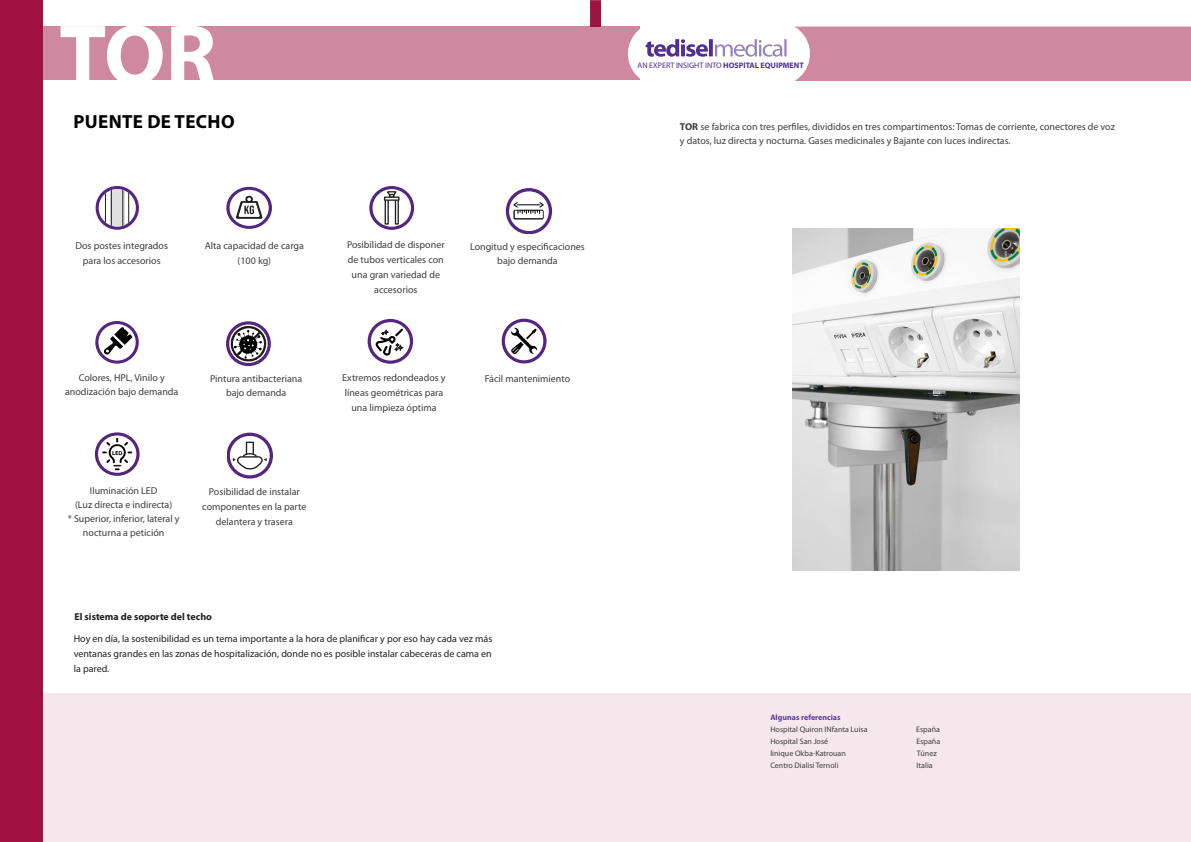
<style>
.page{position:relative;width:1191px;height:842px;background:#fff}
.page>*{position:absolute;margin:0;border:0;box-sizing:border-box;transform-origin:0 0}
.t1{font:700 86px "Myriad Pro";color:#fff}
.t2{font:700 19px "Myriad Pro";letter-spacing:.02em;color:#000}
.t3{font:10px/15px "Myriad Pro";color:#3e3e3f;text-align:center}
.t4{font:10px/15px "Myriad Pro";color:#231f20;text-align:justify}
.t5{font:700 10px "Myriad Pro";color:#231f20}
.t6{font:8px "Myriad Pro";color:#3e3e3f}
.t7{font:8px "Myriad Pro";color:#502e92}
.t8{font:700 8px "Myriad Pro";color:#5f3e99}
.s1{font-weight:700}
</style>
<div class="page">
<div style="left:0;top:693px;width:1191px;height:149px;background:#f5e7ec"></div>
<div style="left:0;top:27px;width:639px;height:53px;background:#ce889f"></div>
<div style="left:795px;top:27px;width:396px;height:54px;background:#ce889f"></div>
<div style="left:743px;top:22px;width:67px;height:64px;background:#fff;border-radius:50%"></div>
<div style="left:628px;top:22px;width:66px;height:64px;background:#fff;border-radius:50%"></div>
<div style="left:590px;top:1px;width:10px;height:25px;background:#9e1140"></div>
<div style="left:590px;top:0;width:11px;height:27px;border:1px solid #9e1140"></div>
<svg style="left:95px;top:321px;width:44px;height:43px"></svg>
<svg style="left:98px;top:324px;width:38px;height:37px"></svg>
<svg style="left:104px;top:327px;width:28px;height:28px"></svg>
<svg style="left:226px;top:321px;width:45px;height:45px"></svg>
<svg style="left:229px;top:324px;width:39px;height:39px"></svg>
<svg style="left:229px;top:325px;width:37px;height:38px"></svg>
<div style="left:506px;top:188px;width:46px;height:46px;background:#542680;border-radius:50%"></div>
<div style="left:509px;top:191px;width:40px;height:40px;background:#fff;border-radius:50%"></div>
<svg style="left:513px;top:202px;width:31px;height:17px"></svg>
<svg style="left:95px;top:432px;width:45px;height:44px"></svg>
<div style="left:98px;top:435px;width:38px;height:38px;background:#fff;border-radius:50%"></div>
<svg style="left:102px;top:438px;width:30px;height:32px"></svg>
<div style="left:0;top:0;width:43px;height:842px;background:#9e1140"></div>
<svg style="left:96px;top:186px;width:43px;height:44px"></svg>
<div style="left:99px;top:189px;width:37px;height:38px;background:#fff;border-radius:50%"></div>
<div style="left:110px;top:189px;width:14px;height:38px;background:#e0e0e0"></div>
<svg style="left:105px;top:189px;width:7px;height:38px"></svg>
<svg style="left:122px;top:189px;width:8px;height:38px"></svg>
<svg style="left:226px;top:187px;width:46px;height:42px"></svg>
<div style="left:230px;top:190px;width:39px;height:36px;background:#fff;border-radius:50%"></div>
<svg style="left:236px;top:196px;width:26px;height:23px"></svg>
<svg style="left:369px;top:186px;width:45px;height:44px"></svg>
<div style="left:372px;top:189px;width:39px;height:38px;background:#fff;border-radius:50%"></div>
<svg style="left:386px;top:191px;width:11px;height:6px"></svg>
<div style="left:384px;top:197px;width:5px;height:28px;border:1px solid #1d1d1b"></div>
<div style="left:395px;top:197px;width:4px;height:28px;border:1px solid #1d1d1b"></div>
<div style="left:384px;top:197px;width:15px;height:4px;border:1px solid #1d1d1b"></div>
<svg style="left:367px;top:319px;width:46px;height:45px"></svg>
<div style="left:371px;top:322px;width:39px;height:39px;background:#fff;border-radius:50%"></div>
<svg style="left:375px;top:329px;width:28px;height:27px"></svg>
<svg style="left:227px;top:433px;width:46px;height:46px"></svg>
<svg style="left:502px;top:319px;width:44px;height:44px"></svg>
<div style="left:505px;top:322px;width:38px;height:38px;background:#fff;border-radius:50%"></div>
<svg style="left:511px;top:328px;width:26px;height:26px"></svg>
<img style="left:792px;top:228px;width:228px;height:343px">
<svg style="left:645px;top:39px;width:141px;height:18px"></svg>
<p class="t1" style="left:59px;top:-1px;width:159px">TOR</p>
<p class="t2" style="left:73px;top:109px;width:163px">PUENTE DE TECHO</p>
<p class="t3" style="left:75px;top:238px;width:94px">Dos postes integrados</p>
<p class="t3" style="left:83px;top:253px;width:79px">para los accesorios</p>
<p class="t3" style="left:205px;top:238px;width:101px">Alta capacidad de carga</p>
<p class="t3" style="left:238px;top:253px;width:35px">(100 kg)</p>
<p class="t3" style="left:347px;top:237px;width:99px">Posibilidad de disponer de tubos verticales con una gran variedad de accesorios</p>
<p class="t3" style="left:470px;top:239px;width:116px">Longitud y especificaciones</p>
<p class="t3" style="left:497px;top:253px;width:62px">bajo demanda</p>
<p class="t3" style="left:79px;top:370px;width:87px">Colores, HPL, Vinilo y</p>
<p class="t3" style="left:65px;top:384px;width:115px">anodización bajo demanda</p>
<p class="t3" style="left:210px;top:371px;width:94px">Pintura antibacteriana</p>
<p class="t3" style="left:226px;top:385px;width:62px">bajo demanda</p>
<p class="t3" style="left:342px;top:370px;width:105px">Extremos redondeados y líneas geométricas para una limpieza óptima</p>
<p class="t3" style="left:485px;top:371px;width:87px">Fácil mantenimiento</p>
<p class="t3" style="left:90px;top:483px;width:69px">Iluminación LED</p>
<p class="t3" style="left:75px;top:497px;width:99px">(Luz directa e indirecta)</p>
<p class="t3" style="left:68px;top:511px;width:113px;line-height:14px">* Superior, inferior, lateral y nocturna a petición</p>
<p class="t3" style="left:202px;top:484px;width:106px">Posibilidad de instalar componentes en la parte delantera y trasera</p>
<p class="t5" style="left:74px;top:610px;width:139px">El sistema de soporte del techo</p>
<p class="t4" style="left:74px;top:630px;width:420px">Hoy en día, la sostenibilidad es un tema importante a la hora de planificar y por eso hay cada vez más ventanas grandes en las zonas de hospitalización, donde no es posible instalar cabeceras de cama en la pared.</p>
<p class="t7" style="left:637px;top:61px;width:168px">AN EXPERT INSIGHT INTO <span class="s1">HOSPITAL EQUIPMENT</span></p>
<p class="t3" style="left:680px;top:120px;width:436px;line-height:14px;text-align:left"><span class="s1">TOR</span> se fabrica con tres perfiles, divididos en tres compartimentos: Tomas de corriente, conectores de voz y datos, luz directa y nocturna. Gases medicinales y Bajante con luces indirectas.</p>
<p class="t8" style="left:770px;top:712px;width:72px">Algunas referencias</p>
<p class="t6" style="left:770px;top:724px;width:99px">Hospital Quiron INfanta Luisa</p>
<p class="t6" style="left:916px;top:724px;width:25px">España</p>
<p class="t6" style="left:770px;top:736px;width:59px">Hospital San José</p>
<p class="t6" style="left:916px;top:736px;width:25px">España</p>
<p class="t6" style="left:770px;top:748px;width:77px">linique Okba-Katrouan</p>
<p class="t6" style="left:917px;top:748px;width:21px">Túnez</p>
<p class="t6" style="left:770px;top:760px;width:70px">Centro Dialisi Ternoli</p>
<p class="t6" style="left:916px;top:760px;width:18px">Italia</p>
</div>
